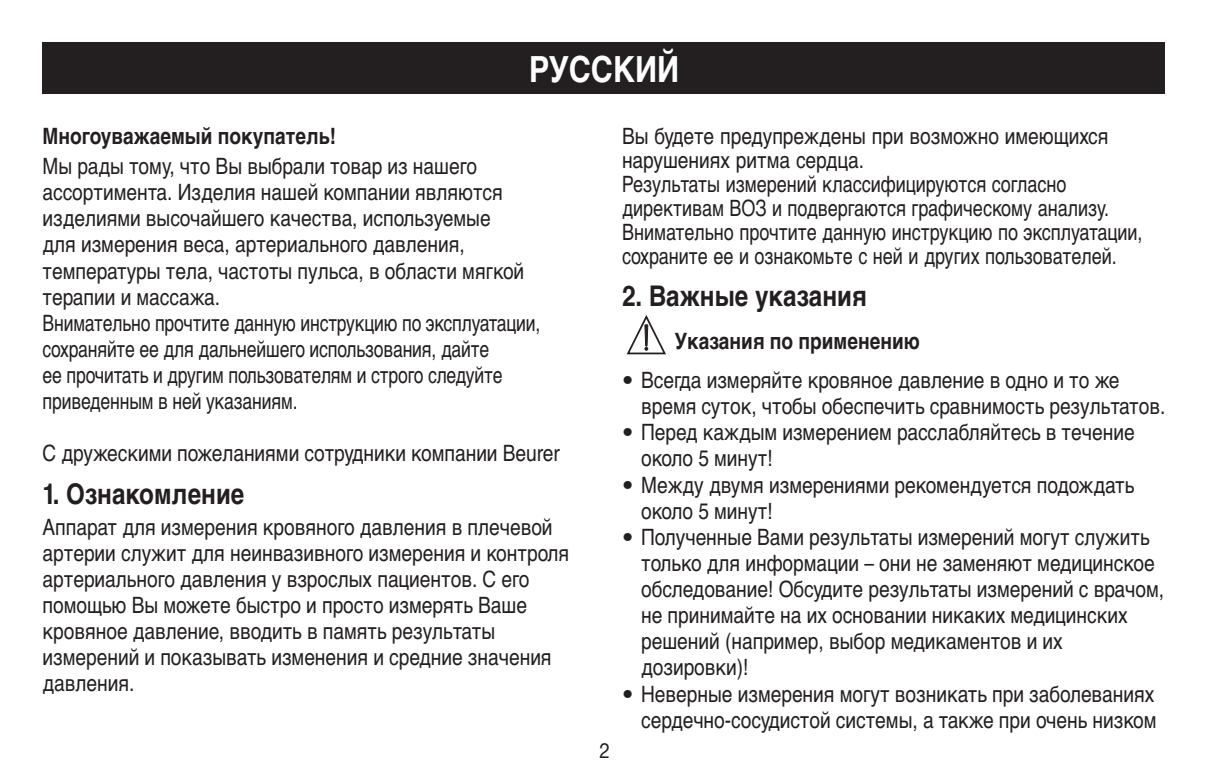
<style>
.page{position:relative;width:1208px;height:783px;background:#fff}
.page>*{position:absolute;margin:0;border:0;box-sizing:border-box;transform-origin:0 0}
.t1{font:700 36px "Helvetica Cyr";color:#fff;scale:.85 1}
.t2{font:700 28.5px "Helvetica Cyr";color:#231f20;scale:.85 1}
.t3{font:22.5px/26.1px "Helvetica Cyr Upright";color:#231f20;scale:.85 1}
.t4{font:700 22.5px "Helvetica Cyr";color:#231f20;scale:.85 1}
.t5{font:21px "Helvetica Neue LT Pro";color:#231f20;scale:.9 1}
.s1{font-family:"Helvetica Neue LT Pro"}
</style>
<div class="page">
<div style="left:43px;top:43px;width:1122px;height:51px;background:#231f20"></div>
<svg style="left:626px;top:315px;width:40px;height:40px"></svg>
<div style="left:645px;top:324px;width:3px;height:22px;border:1px solid #231f20"></div>
<h1 class="t1" style="left:529px;top:49px;width:179px">Русский</h1>
<p class="t4" style="left:43px;top:123px;width:347px">Многоуважаемый покупатель!</p>
<p class="t3" style="left:43px;top:153px;width:587px">Мы рады тому, что Вы выбрали товар из нашего ассортимента. Изделия нашей компании являются изделиями высочайшего качества, используемые<br>для измерения веса, артериального давления, температуры тела, частоты пульса, в области мягкой терапии и массажа.<br>Внимательно прочтите данную инструкцию по эксплуатации, сохраняйте ее для дальнейшего использования, дайте<br>ее прочитать и другим пользователям и строго следуйте приведенным в ней указаниям.</p>
<p class="t3" style="left:43px;top:440px;width:610px">С дружескими пожеланиями сотрудники компании Beurer</p>
<p class="t2" style="left:43px;top:477px;width:239px">1. Ознакомление</p>
<p class="t3" style="left:43px;top:513px;width:621px">Аппарат для измерения кровяного давления в плечевой артерии служит для неинвазивного измерения и контроля артериального давления у взрослых пациентов. С его помощью Вы можете быстро и просто измерять Ваше кровяное давление, вводить в память результаты измерений и показывать изменения и средние значения давления.</p>
<p class="t5" style="left:599px;top:737px;width:13px">2</p>
<p class="t3" style="left:622px;top:124px;width:614px;line-height:24px">Вы будете предупреждены при возможно имеющихся нарушениях ритма сердца.<br>Результаты измерений классифицируются согласно директивам ВОЗ и подвергаются графическому анализу.<br>Внимательно прочтите данную инструкцию по эксплуатации, сохраните ее и ознакомьте с ней и других пользователей.</p>
<p class="t2" style="left:622px;top:280px;width:289px">2. Важные указания</p>
<p class="t4" style="left:674px;top:328px;width:290px">Указания по применению</p>
<p class="t3" style="left:641px;top:367px;width:618px;text-indent:-19px"><span class="s1">•</span> Всегда измеряйте кровяное давление в одно и то же время суток, чтобы обеспечить сравнимость результатов.</p>
<p class="t3" style="left:641px;top:419px;width:582px;text-indent:-19px"><span class="s1">•</span> Перед каждым измерением расслабляйтесь в течение около 5 минут!</p>
<p class="t3" style="left:641px;top:471px;width:582px;text-indent:-19px"><span class="s1">•</span> Между двумя измерениями рекомендуется подождать около 5 минут!</p>
<p class="t3" style="left:641px;top:524px;width:617px;text-indent:-19px"><span class="s1">•</span> Полученные Вами результаты измерений могут служить только для информации – они не заменяют медицинское обследование! Обсудите результаты измерений с врачом, не принимайте на их основании никаких медицинских решений (например, выбор медикаментов и их дозировки)!</p>
<p class="t3" style="left:622px;top:680px;width:630px;text-align:right"><span class="s1">•</span> Неверные измерения могут возникать при заболеваниях сердечно-сосудистой системы, а также при очень низком</p>
</div>
